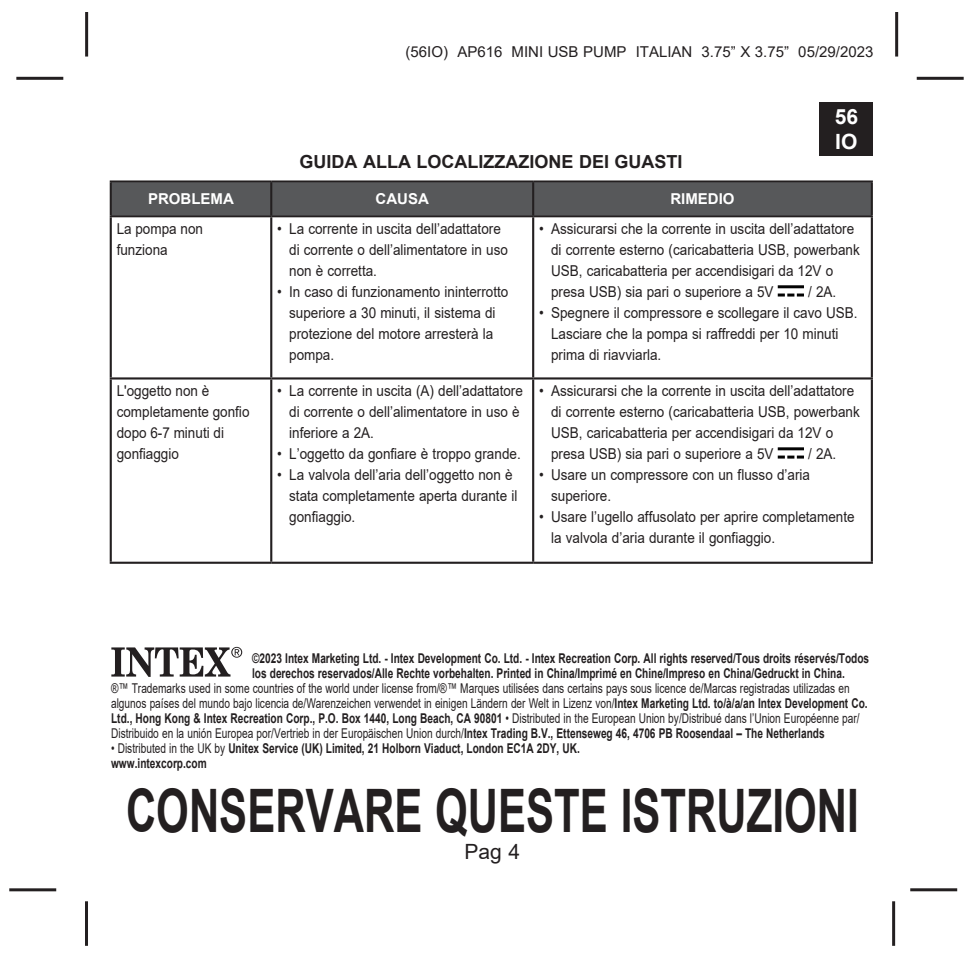
<style>
.page{position:relative;width:972px;height:972px;background:#fff}
.page>*{position:absolute;margin:0;border:0;box-sizing:border-box;transform-origin:0 0}
.t1{font:700 60px "Arial";color:#231f20;scale:.7 1}
.t2{font:21px "Arial";color:#231f20}
.t3{font:700 21px/25.2px "Arial";color:#fff}
.t4{font:700 18px "Arial";color:#231f20}
.t5{font:15px/21px "Arial";color:#231f20;scale:.9 1}
.t6{font:15px "Arial";color:#231f20}
.t7{font:700 15px "Arial";color:#fff}
.t8{font:13.5px/15px "Arial";color:#231f20;scale:.75 1}
.t9{font:700 13.5px "Arial";color:#231f20;scale:.75 1}
.s1{font-weight:700}
.s2{font-weight:400}
</style>
<div class="page">
<hr style="left:16px;top:77px;width:47px;height:3px;background:#231f20">
<hr style="left:9px;top:888px;width:47px;height:3px;background:#231f20">
<hr style="left:917px;top:77px;width:47px;height:3px;background:#231f20">
<hr style="left:910px;top:888px;width:47px;height:3px;background:#231f20">
<hr style="left:85px;top:12px;width:3px;height:45px;background:#231f20">
<hr style="left:895px;top:12px;width:3px;height:45px;background:#231f20">
<hr style="left:85px;top:901px;width:3px;height:45px;background:#231f20">
<hr style="left:892px;top:901px;width:3px;height:45px;background:#231f20">
<div style="left:819px;top:102px;width:54px;height:54px;background:#231f20"></div>
<div style="left:112px;top:182px;width:759px;height:34px;background:#57585a"></div>
<hr style="left:110px;top:217px;width:2px;height:160px;background:#231f20">
<hr style="left:270px;top:217px;width:2px;height:160px;background:#231f20">
<hr style="left:532px;top:217px;width:2px;height:160px;background:#231f20">
<hr style="left:871px;top:217px;width:2px;height:160px;background:#231f20">
<hr style="left:110px;top:377px;width:161px;height:3px;background:#231f20">
<hr style="left:110px;top:380px;width:2px;height:182px;background:#231f20">
<hr style="left:271px;top:377px;width:262px;height:3px;background:#231f20">
<hr style="left:270px;top:380px;width:2px;height:182px;background:#231f20">
<hr style="left:533px;top:377px;width:340px;height:3px;background:#231f20">
<hr style="left:532px;top:380px;width:2px;height:182px;background:#231f20">
<hr style="left:871px;top:380px;width:2px;height:182px;background:#231f20">
<hr style="left:110px;top:562px;width:161px;height:2px;background:#231f20">
<hr style="left:271px;top:562px;width:262px;height:2px;background:#231f20">
<hr style="left:533px;top:562px;width:340px;height:2px;background:#231f20">
<hr style="left:110px;top:182px;width:2px;height:34px;background:#231f20">
<hr style="left:110px;top:180px;width:161px;height:2px;background:#231f20">
<hr style="left:271px;top:180px;width:262px;height:2px;background:#231f20">
<hr style="left:533px;top:180px;width:340px;height:2px;background:#231f20">
<hr style="left:270px;top:182px;width:2px;height:34px;background:#231f20">
<hr style="left:532px;top:182px;width:2px;height:34px;background:#231f20">
<hr style="left:871px;top:182px;width:2px;height:34px;background:#231f20">
<hr style="left:110px;top:216px;width:161px;height:1px;background:#231f20">
<hr style="left:271px;top:216px;width:262px;height:1px;background:#231f20">
<hr style="left:533px;top:216px;width:340px;height:1px;background:#231f20">
<hr style="left:778px;top:285px;width:26px;height:3px;background:#030303">
<svg style="left:778px;top:294px;width:26px;height:3px"></svg>
<hr style="left:778px;top:447px;width:26px;height:3px;background:#030303">
<svg style="left:778px;top:456px;width:26px;height:3px"></svg>
<svg style="left:111px;top:647px;width:131px;height:30px"></svg>
<p class="t6" style="left:406px;top:42px;width:469px">(56IO) AP616 MINI USB PUMP ITALIAN 3.75” X 3.75” 05/29/2023</p>
<p class="t4" style="left:300px;top:149px;width:385px">GUIDA ALLA LOCALIZZAZIONE DEI GUASTI</p>
<h2 class="t3" style="left:835px;top:104px;width:25px">56<br>IO</h2>
<p class="t7" style="left:148px;top:188px;width:87px">PROBLEMA</p>
<p class="t7" style="left:376px;top:188px;width:55px">CAUSA</p>
<p class="t7" style="left:670px;top:188px;width:66px">RIMEDIO</p>
<p class="t5" style="left:117px;top:218px;width:97px">La pompa non</p>
<p class="t5" style="left:117px;top:239px;width:58px">funziona</p>
<p class="t5" style="left:277px;top:218px;width:250px">• La corrente in uscita dell’adattatore</p>
<p class="t5" style="left:289px;top:239px;width:245px">di corrente o dell’alimentatore in uso</p>
<p class="t5" style="left:289px;top:260px;width:99px">non è corretta.</p>
<p class="t5" style="left:277px;top:281px;width:258px">• In caso di funzionamento ininterrotto</p>
<p class="t5" style="left:289px;top:302px;width:231px">superiore a 30 minuti, il sistema di</p>
<p class="t5" style="left:289px;top:323px;width:228px">protezione del motore arresterà la</p>
<p class="t5" style="left:289px;top:344px;width:52px">pompa.</p>
<p class="t5" style="left:539px;top:218px;width:352px">• Assicurarsi che la corrente in uscita dell’adattatore</p>
<p class="t5" style="left:551px;top:239px;width:345px">di corrente esterno (caricabatteria USB, powerbank</p>
<p class="t5" style="left:551px;top:260px;width:315px">USB, caricabatteria per accendisigari da 12V o</p>
<p class="t5" style="left:551px;top:281px;width:249px">presa USB) sia pari o superiore a 5V</p>
<p class="t5" style="left:808px;top:281px;width:33px">/ 2A.</p>
<p class="t5" style="left:539px;top:302px;width:355px">• Spegnere il compressore e scollegare il cavo USB.</p>
<p class="t5" style="left:551px;top:323px;width:321px">Lasciare che la pompa si raffreddi per 10 minuti</p>
<p class="t5" style="left:551px;top:344px;width:124px">prima di riavviarla.</p>
<p class="t5" style="left:117px;top:380px;width:149px">L'oggetto non è completamente gonfio dopo 6-7 minuti di gonfiaggio</p>
<p class="t5" style="left:277px;top:380px;width:275px">• La corrente in uscita (A) dell’adattatore</p>
<p class="t5" style="left:289px;top:401px;width:257px">di corrente o dell’alimentatore in uso è</p>
<p class="t5" style="left:289px;top:422px;width:96px">inferiore a 2A.</p>
<p class="t5" style="left:277px;top:443px;width:272px">• L’oggetto da gonfiare è troppo grande.</p>
<p class="t5" style="left:277px;top:464px;width:263px">• La valvola dell’aria dell’oggetto non è</p>
<p class="t5" style="left:289px;top:485px;width:255px">stata completamente aperta durante il</p>
<p class="t5" style="left:289px;top:506px;width:75px">gonfiaggio.</p>
<p class="t5" style="left:539px;top:380px;width:352px">• Assicurarsi che la corrente in uscita dell’adattatore</p>
<p class="t5" style="left:551px;top:401px;width:345px">di corrente esterno (caricabatteria USB, powerbank</p>
<p class="t5" style="left:551px;top:422px;width:315px">USB, caricabatteria per accendisigari da 12V o</p>
<p class="t5" style="left:551px;top:443px;width:249px">presa USB) sia pari o superiore a 5V</p>
<p class="t5" style="left:808px;top:443px;width:33px">/ 2A.</p>
<p class="t5" style="left:539px;top:464px;width:302px">• Usare un compressore con un flusso d’aria</p>
<p class="t5" style="left:551px;top:485px;width:68px">superiore.</p>
<p class="t5" style="left:539px;top:506px;width:352px">• Usare l’ugello affusolato per aprire completamente</p>
<p class="t5" style="left:551px;top:527px;width:250px">la valvola d’aria durante il gonfiaggio.</p>
<p class="t9" style="left:252px;top:649px;width:824px">©2023 Intex Marketing Ltd. - Intex Development Co. Ltd. - Intex Recreation Corp. All rights reserved/Tous droits réservés/Todos</p>
<p class="t9" style="left:252px;top:664px;width:792px">los derechos reservados/Alle Rechte vorbehalten. Printed in China/Imprimé en Chine/Impreso en China/Gedruckt in China.</p>
<p class="t8" style="left:111px;top:681px;width:1010px">®™ Trademarks used in some countries of the world under license from/®™ Marques utilisées dans certains pays sous licence de/Marcas registradas utilizadas en algunos países del mundo bajo licencia de/Warenzeichen verwendet in einigen Ländern der Welt in Lizenz von/<span class="s1">Intex Marketing Ltd. to/à/a/an Intex Development Co.<br>Ltd., Hong Kong &amp; Intex Recreation Corp., P.O. Box 1440, Long Beach, CA 90801</span> • Distributed in the European Union by/Distribué dans l’Union Européenne par/ Distribuido en la unión Europea por/Vertrieb in der Europäischen Union durch/<span class="s1">Intex Trading B.V., Ettenseweg 46, 4706 PB Roosendaal – The Netherlands</span></p>
<p class="t9" style="left:111px;top:739px;width:627px"><span class="s2">• Distributed in the UK by</span> Unitex Service (UK) Limited, 21 Holborn Viaduct, London EC1A 2DY, UK.</p>
<p class="t9" style="left:111px;top:754px;width:129px">www.intexcorp.com</p>
<h1 class="t1" style="left:126px;top:769px;width:1048px">CONSERVARE QUESTE ISTRUZIONI</h1>
<h2 class="t2" style="left:465px;top:837px;width:57px">Pag 4</h2>
</div>
